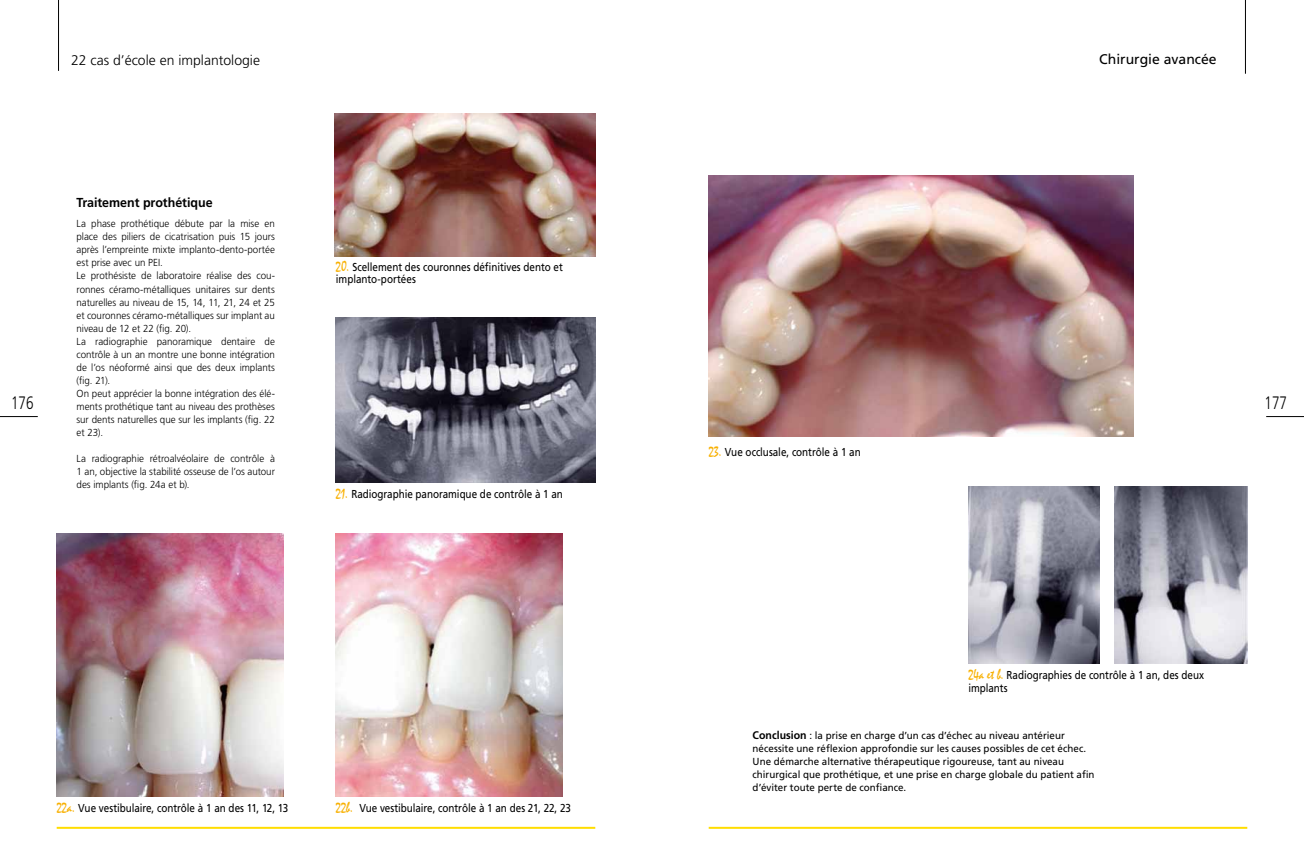
<style>
.page{position:relative;width:1304px;height:862px;background:#fff}
.page>*{position:absolute;margin:0;border:0;box-sizing:border-box;transform-origin:0 0}
.t1{font:300 18px "Frutiger";color:#000;scale:.75 1}
.t2{font:300 14px "Frutiger";color:#000}
.t3{font:14px "Frutiger";color:#000}
.t4{font:700 13px "Frutiger";letter-spacing:-.005em;color:#000;scale:.96 1}
.t5{font:11.5px/12.5px "Frutiger";letter-spacing:-.005em;color:#000;scale:.86 1}
.t6{font:300 10.2px/13px "Frutiger";letter-spacing:-.005em;color:#000;scale:.96 1}
.t7{font:10.2px/13px "Frutiger";color:#000;scale:.96 1}
.s1{font-family:"Mistral";font-size:15px;color:#f8b000}
.s2{font-weight:700;font-size:11px}
</style>
<div class="page">
<hr style="left:58px;top:0;width:1px;height:71px;background:#000">
<hr style="left:0;top:416px;width:38px;height:1px;background:#000">
<hr style="left:1266px;top:416px;width:38px;height:1px;background:#000">
<hr style="left:1245px;top:0;width:1px;height:74px;background:#000">
<hr style="left:57px;top:827px;width:538px;height:2px;background:#fd0">
<hr style="left:709px;top:827px;width:538px;height:2px;background:#fd0">
<img style="left:335px;top:113px;width:260px;height:143px">
<img style="left:709px;top:175px;width:425px;height:262px">
<img style="left:336px;top:317px;width:259px;height:165px">
<img style="left:57px;top:533px;width:226px;height:264px">
<img style="left:336px;top:533px;width:227px;height:264px">
<img style="left:968px;top:486px;width:131px;height:177px">
<img style="left:1115px;top:486px;width:132px;height:177px">
<h2 class="t2" style="left:71px;top:53px;width:191px">22 cas d’école en implantologie</h2>
<h2 class="t3" style="left:1099px;top:51px;width:119px">Chirurgie avancée</h2>
<p class="t4" style="left:77px;top:195px;width:143px">Traitement prothétique</p>
<p class="t6" style="left:77px;top:217px;width:208px">La phase prothétique débute par la mise en place des piliers de cicatrisation puis 15 jours après l’empreinte mixte implanto-dento-portée est prise avec un PEI.<br>Le prothésiste de laboratoire réalise des cou&shy;ronnes céramo-métalliques unitaires sur dents naturelles au niveau de 15, 14, 11, 21, 24 et 25 et couronnes céramo-métalliques sur implant au niveau de 12 et 22 (fig. 20).<br>La radiographie panoramique dentaire de contrôle à un an montre une bonne intégration de l’os néoformé ainsi que des deux implants (fig. 21).<br>On peut apprécier la bonne intégration des élé&shy;ments prothétique tant au niveau des prothèses sur dents naturelles que sur les implants (fig. 22 et 23).</p>
<p class="t6" style="left:77px;top:451px;width:208px;text-align:justify">La radiographie rétroalvéolaire de contrôle à 1 an, objective la stabilité osseuse de l’os autour des implants (fig. 24a et b).</p>
<p class="t5" style="left:336px;top:260px;width:266px"><span class="s1">20.</span> Scellement des couronnes définitives dento et implanto-portées</p>
<h1 class="t1" style="left:11px;top:393px;width:32px">176</h1>
<h1 class="t1" style="left:1264px;top:392px;width:32px">177</h1>
<p class="t5" style="left:709px;top:445px;width:178px"><span class="s1">23.</span> Vue occlusale, contrôle à 1 an</p>
<p class="t5" style="left:336px;top:487px;width:266px"><span class="s1">21.</span> Radiographie panoramique de contrôle à 1 an</p>
<p class="t5" style="left:968px;top:669px;width:275px"><span class="s1">24a et b.</span> Radiographies de contrôle à 1 an, des deux implants</p>
<p class="t5" style="left:57px;top:802px;width:271px"><span class="s1">22a.</span> Vue vestibulaire, contrôle à 1 an des 11, 12, 13</p>
<p class="t5" style="left:336px;top:802px;width:275px"><span class="s1">22b.</span> Vue vestibulaire, contrôle à 1 an des 21, 22, 23</p>
<p class="t7" style="left:753px;top:728px;width:358px"><span class="s2">Conclusion</span> : la prise en charge d’un cas d’échec au niveau antérieur nécessite une réflexion approfondie sur les causes possibles de cet échec.<br>Une démarche alternative thérapeutique rigoureuse, tant au niveau chirurgical que prothétique, et une prise en charge globale du patient afin d’éviter toute perte de confiance.</p>
</div>
